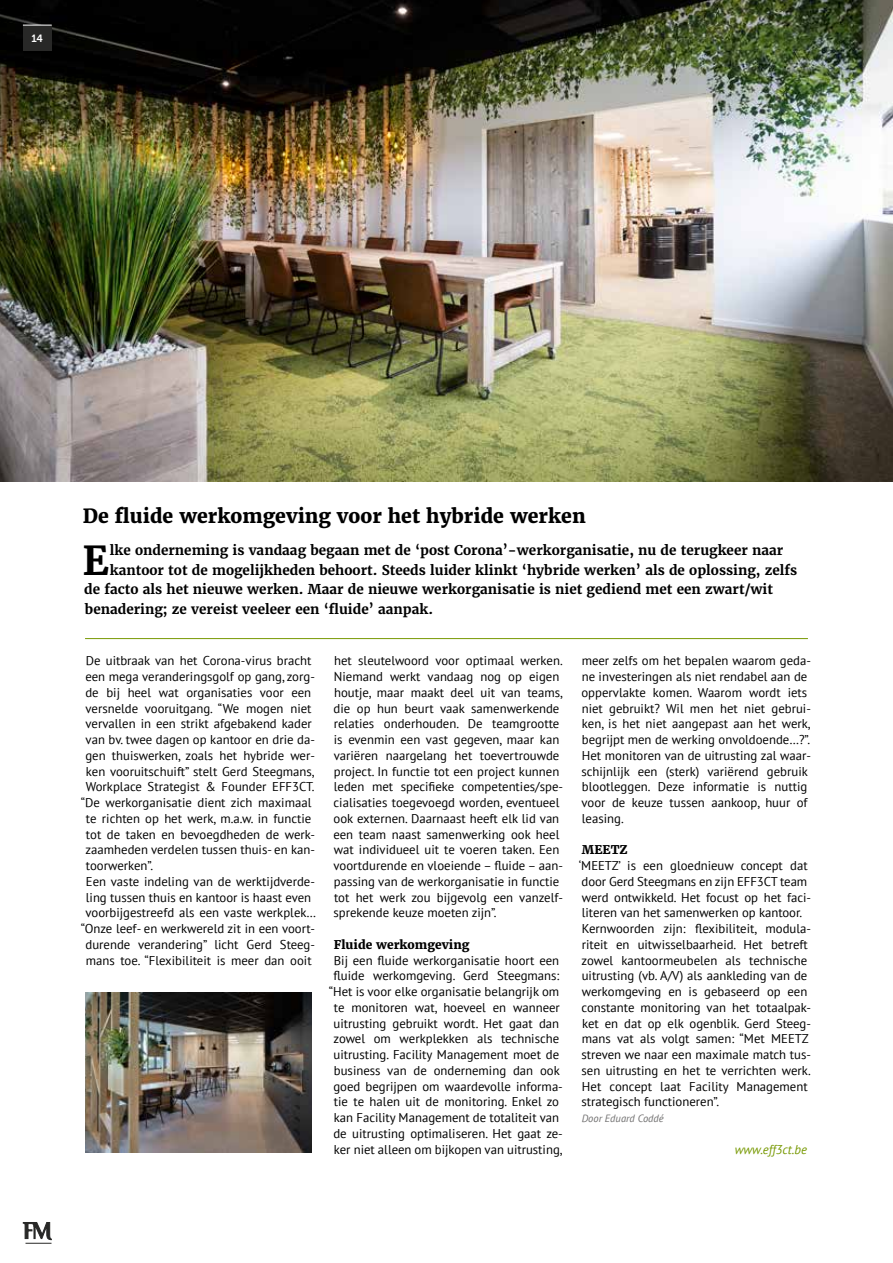
<style>
.page{position:relative;width:893px;height:1263px;background:#fff}
.page>*{position:absolute;margin:0;border:0;box-sizing:border-box;transform-origin:0 0}
.t1{font:700 39.75px "Merriweather";color:#000}
.t2{font:800 19.5px "Merriweather";color:#000}
.t3{font:700 13.5px "Merriweather";color:#000}
.t4{font:12.75px/15.8px "PT Sans";color:#000}
.t5{font:italic 12.75px "PT Sans";color:#789904}
.t6{font:800 12px "Merriweather";color:#000}
.t7{font:italic 10.5px "PT Sans";color:#706f6f}
.t8{font:10.5px "Museo Sans 700";color:#fff}
</style>
<div class="page">
<hr style="left:85px;top:638px;width:723px;height:1px;background:#789904">
<svg style="left:23px;top:1222px;width:29px;height:22px"></svg>
<img style="left:0;top:0;width:893px;height:481px">
<img style="left:85px;top:993px;width:227px;height:159px">
<div style="left:23px;top:25px;width:29px;height:26px;background:#282827"></div>
<svg style="left:23px;top:25px;width:29px;height:1px"></svg>
<p class="t8" style="left:31px;top:33px;width:13px">14</p>
<h2 class="t2" style="left:83px;top:504px;width:504px">De fluide werkomgeving voor het hybride werken</h2>
<h1 class="t1" style="left:82px;top:535px;width:28px">E</h1>
<p class="t3" style="left:110px;top:541px;width:675px">lke onderneming is vandaag begaan met de ‘post Corona’-werkorganisatie, nu de terugkeer naar</p>
<p class="t3" style="left:110px;top:561px;width:689px">kantoor tot de mogelijkheden behoort. Steeds luider klinkt ‘hybride werken’ als de oplossing, zelfs</p>
<p class="t3" style="left:84px;top:580px;width:690px">de facto als het nieuwe werken. Maar de nieuwe werkorganisatie is niet gediend met een zwart/wit</p>
<p class="t3" style="left:85px;top:600px;width:350px">benadering; ze vereist veeleer een ‘fluide’ aanpak.</p>
<p class="t4" style="left:86px;top:653px;width:227px">De uitbraak van het Corona-virus bracht</p>
<p class="t4" style="left:85px;top:668px;width:231px">een mega veranderingsgolf op gang, zorg-</p>
<p class="t4" style="left:85px;top:684px;width:227px">de bij heel wat organisaties voor een</p>
<p class="t4" style="left:86px;top:700px;width:228px">versnelde vooruitgang. “We mogen niet</p>
<p class="t4" style="left:86px;top:716px;width:228px">vervallen in een strikt afgebakend kader</p>
<p class="t4" style="left:86px;top:731px;width:231px">van bv. twee dagen op kantoor en drie da-</p>
<p class="t4" style="left:85px;top:747px;width:231px">gen thuiswerken, zoals het hybride wer-</p>
<p class="t4" style="left:86px;top:763px;width:230px">ken vooruitschuift” stelt Gerd Steegmans,</p>
<p class="t4" style="left:86px;top:779px;width:230px">Workplace Strategist &amp; Founder EFF3CT.</p>
<p class="t4" style="left:81px;top:794px;width:232px">“De werkorganisatie dient zich maximaal</p>
<p class="t4" style="left:86px;top:810px;width:227px">te richten op het werk, m.a.w. in functie</p>
<p class="t4" style="left:86px;top:826px;width:230px">tot de taken en bevoegdheden de werk-</p>
<p class="t4" style="left:86px;top:842px;width:231px">zaamheden verdelen tussen thuis- en kan-</p>
<p class="t4" style="left:86px;top:857px;width:69px">toorwerken”.</p>
<p class="t4" style="left:86px;top:873px;width:231px">Een vaste indeling van de werktijdverde-</p>
<p class="t4" style="left:86px;top:889px;width:227px">ling tussen thuis en kantoor is haast even</p>
<p class="t4" style="left:86px;top:905px;width:232px">voorbijgestreefd als een vaste werkplek…</p>
<p class="t4" style="left:81px;top:920px;width:236px">“Onze leef- en werkwereld zit in een voort-</p>
<p class="t4" style="left:86px;top:936px;width:231px">durende verandering” licht Gerd Steeg-</p>
<p class="t4" style="left:86px;top:952px;width:227px">mans toe. “Flexibiliteit is meer dan ooit</p>
<p class="t4" style="left:333px;top:653px;width:231px">het sleutelwoord voor optimaal werken.<br>Niemand werkt vandaag nog op eigen houtje, maar maakt deel uit van teams, die op hun beurt vaak samenwerkende relaties onderhouden. De teamgrootte is evenmin een vast gegeven, maar kan variëren naargelang het toevertrouwde project. In functie tot een project kunnen leden met specifieke competenties/spe&shy;cialisaties toegevoegd worden, eventueel ook externen. Daarnaast heeft elk lid van een team naast samenwerking ook heel wat individueel uit te voeren taken. Een voortdurende en vloeiende – fluide – aan&shy;passing van de werkorganisatie in functie tot het werk zou bijgevolg een vanzelf&shy;sprekende keuze moeten zijn”.</p>
<p class="t6" style="left:334px;top:937px;width:137px">Fluide werkomgeving</p>
<p class="t4" style="left:329px;top:952px;width:236px;text-align:center">Bij een fluide werkorganisatie hoort een fluide werkomgeving. Gerd Steegmans: “Het is voor elke organisatie belangrijk om te monitoren wat, hoeveel en wanneer uitrusting gebruikt wordt. Het gaat dan zowel om werkplekken als technische uitrusting. Facility Management moet de business van de onderneming dan ook goed begrijpen om waardevolle informa&shy;tie te halen uit de monitoring. Enkel zo kan Facility Management de totaliteit van de uitrusting optimaliseren. Het gaat ze&shy;ker niet alleen om bijkopen van uitrusting,</p>
<p class="t4" style="left:581px;top:653px;width:231px">meer zelfs om het bepalen waarom geda&shy;ne investeringen als niet rendabel aan de oppervlakte komen. Waarom wordt iets niet gebruikt? Wil men het niet gebrui&shy;ken, is het niet aangepast aan het werk, begrijpt men de werking onvoldoende…?”.<br>Het monitoren van de uitrusting zal waar&shy;schijnlijk een (sterk) variërend gebruik blootleggen. Deze informatie is nuttig voor de keuze tussen aankoop, huur of leasing.</p>
<p class="t6" style="left:582px;top:842px;width:47px">MEETZ</p>
<p class="t4" style="left:579px;top:857px;width:234px">‘MEETZ’ is een gloednieuw concept dat door Gerd Steegmans en zijn EFF3CT team werd ontwikkeld. Het focust op het faci&shy;literen van het samenwerken op kantoor.<br>Kernwoorden zijn: flexibiliteit, modula&shy;riteit en uitwisselbaarheid. Het betreft zowel kantoormeubelen als technische uitrusting (vb. A/V) als aankleding van de werkomgeving en is gebaseerd op een constante monitoring van het totaalpak&shy;ket en dat op elk ogenblik. Gerd Steeg&shy;mans vat als volgt samen: “Met MEETZ streven we naar een maximale match tus&shy;sen uitrusting en het te verrichten werk.<br>Het concept laat Facility Management strategisch functioneren”.</p>
<p class="t7" style="left:582px;top:1112px;width:84px">Door Eduard Coddé</p>
<p class="t5" style="left:735px;top:1141px;width:74px">www.eff3ct.be</p>
</div>
